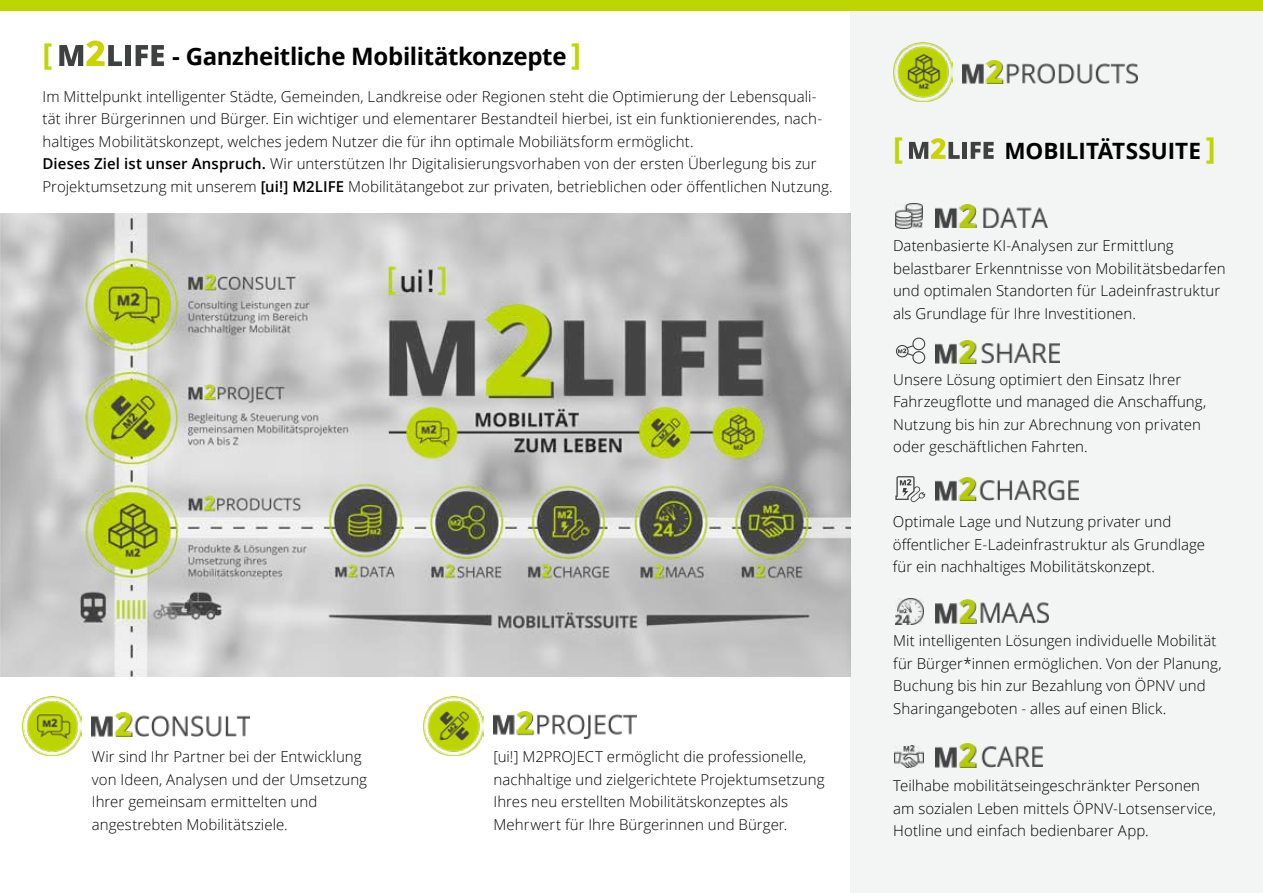
<style>
.page{position:relative;width:1263px;height:893px;background:#fff}
.page>*{position:absolute;margin:0;border:0;box-sizing:border-box;transform-origin:0 0}
.t1{font:700 30px "Open Sans";color:#bed600}
.t2{font:700 24px "Open Sans";letter-spacing:-.015em;color:#000}
.t3{font:700 22.5px "Open Sans";color:#000}
.t4{font:300 15px/22.5px "Open Sans";letter-spacing:.005em;color:#000}
.s1{font-size:30px;color:#bed600}
.s2{font-weight:600}
</style>
<div class="page">
<div style="left:850px;top:11px;width:413px;height:882px;background:#f3f4f4"></div>
<div style="left:0;top:0;width:1263px;height:11px;background:#bed600"></div>
<svg style="left:59px;top:41px;width:63px;height:25px"></svg>
<div style="left:125px;top:45px;width:6px;height:21px;background:#3f4040"></div>
<svg style="left:136px;top:45px;width:28px;height:21px"></svg>
<img style="left:0;top:213px;width:850px;height:463px">
<img style="left:23px;top:696px;width:59px;height:60px">
<img style="left:92px;top:713px;width:157px;height:23px">
<img style="left:424px;top:696px;width:59px;height:60px">
<img style="left:493px;top:712px;width:144px;height:27px">
<img style="left:893px;top:43px;width:59px;height:59px">
<img style="left:962px;top:61px;width:175px;height:23px">
<svg style="left:909px;top:138px;width:51px;height:21px"></svg>
<div style="left:962px;top:142px;width:5px;height:17px;background:#3f4040"></div>
<svg style="left:971px;top:142px;width:23px;height:17px"></svg>
<svg style="left:896px;top:338px;width:29px;height:26px"></svg>
<img style="left:936px;top:341px;width:124px;height:23px">
<svg style="left:895px;top:476px;width:30px;height:26px"></svg>
<img style="left:935px;top:477px;width:143px;height:24px">
<img style="left:935px;top:744px;width:107px;height:23px">
<img style="left:894px;top:745px;width:30px;height:22px">
<img style="left:935px;top:205px;width:113px;height:23px">
<img style="left:895px;top:203px;width:27px;height:26px">
<img style="left:895px;top:598px;width:28px;height:26px">
<img style="left:935px;top:600px;width:114px;height:24px">
<h1 class="t1" style="left:43px;top:33px;width:11px">[</h1>
<h2 class="t2" style="left:172px;top:39px;width:410px">- Ganzheitliche Mobilitätkonzepte <span class="s1">]</span></h2>
<p class="t4" style="left:43px;top:85px;width:792px">Im Mittelpunkt intelligenter Städte, Gemeinden, Landkreise oder Regionen steht die Optimierung der Lebensquali&shy;tät ihrer Bürgerinnen und Bürger. Ein wichtiger und elementarer Bestandteil hierbei, ist ein funktionierendes, nach&shy;haltiges Mobilitätskonzept, welches jedem Nutzer die für ihn optimale Mobiliätsform ermöglicht.<br><span class="s2">Dieses Ziel ist unser Anspruch.</span> Wir unterstützen Ihr Digitalisierungsvorhaben von der ersten Überlegung bis zur Projektumsetzung mit unserem <span class="s2">[ui!] M2LIFE</span> Mobilitätangebot zur privaten, betrieblichen oder öffentlichen Nutzung.</p>
<p class="t4" style="left:92px;top:745px;width:277px">Wir sind Ihr Partner bei der Entwicklung von Ideen, Analysen und der Umsetzung Ihrer gemeinsam ermittelten und angestrebten Mobilitätsziele.</p>
<p class="t4" style="left:493px;top:745px;width:332px">[ui!] M2PROJECT ermöglicht die professionelle, nachhaltige und zielgerichtete Projektumsetzung Ihres neu erstellten Mobilitätskonzeptes als Mehrwert für Ihre Bürgerinnen und Bürger.</p>
<h1 class="t1" style="left:893px;top:127px;width:11px">[</h1>
<h3 class="t3" style="left:1004px;top:135px;width:213px">MOBILITÄTSSUITE <span class="s1">]</span></h3>
<p class="t4" style="left:893px;top:234px;width:334px">Datenbasierte KI-Analysen zur Ermittlung belastbarer Erkenntnisse von Mobilitätsbedarfen und optimalen Standorten für Ladeinfrastruktur als Grundlage für Ihre Investitionen.</p>
<p class="t4" style="left:893px;top:367px;width:315px">Unsere Lösung optimiert den Einsatz Ihrer Fahrzeugflotte und managed die Anschaffung, Nutzung bis hin zur Abrechnung von privaten oder geschäftlichen Fahrten.</p>
<p class="t4" style="left:893px;top:510px;width:314px">Optimale Lage und Nutzung privater und öffentlicher E-Ladeinfrastruktur als Grundlage für ein nachhaltiges Mobilitätskonzept.</p>
<p class="t4" style="left:893px;top:629px;width:330px">Mit intelligenten Lösungen individuelle Mobilität für Bürger*innen ermöglichen. Von der Planung, Buchung bis hin zur Bezahlung von ÖPNV und Sharingangeboten - alles auf einen Blick.</p>
<p class="t4" style="left:893px;top:774px;width:324px">Teilhabe mobilitätseingeschränkter Personen am sozialen Leben mittels ÖPNV-Lotsenservice,<br>Hotline und einfach bedienbarer App.</p>
</div>
